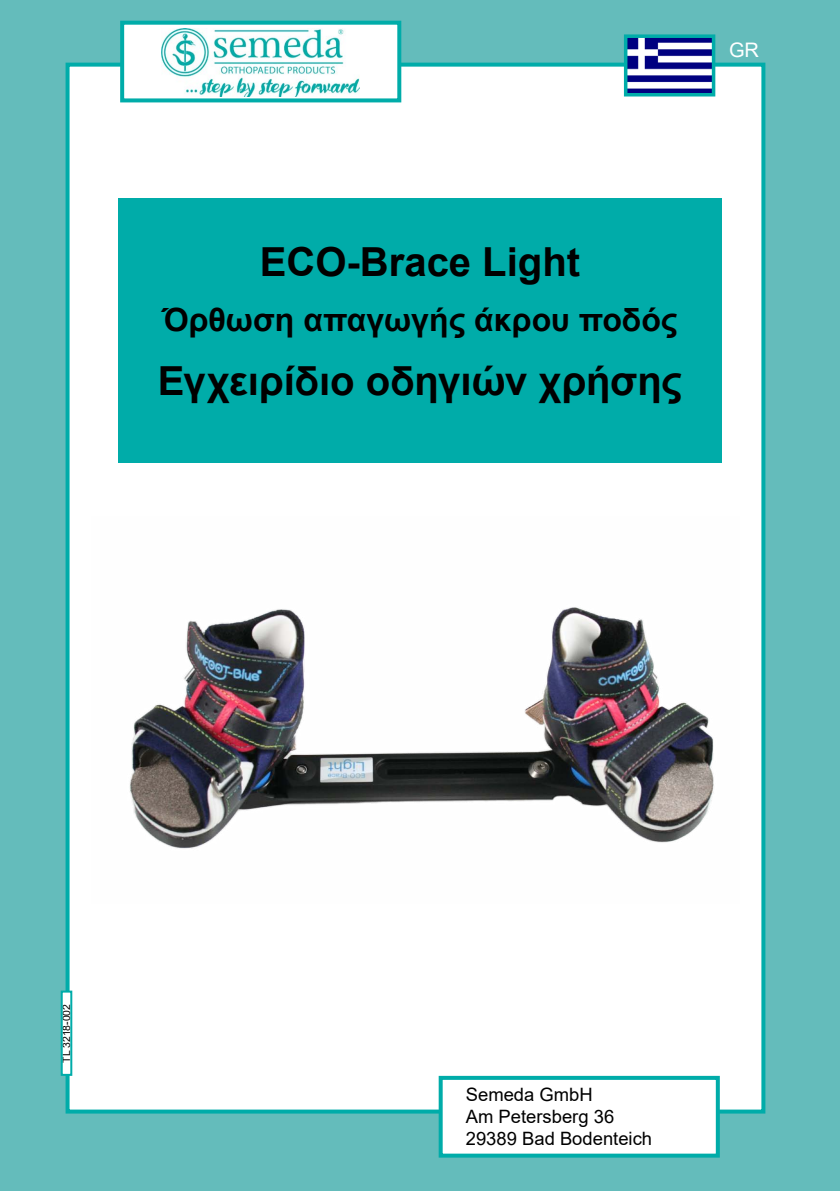
<style>
.page{position:relative;width:840px;height:1191px;background:#fff}
.page>*{position:absolute;margin:0;border:0;box-sizing:border-box;transform-origin:0 0}
.t1{font:700 40px "Arial";color:#000}
.t2{font:700 32px "Arial";color:#000}
.t3{font:20px "Arial";color:#fff}
.t4{font:18.4px/22px "Arial";color:#000}
.t5{font:10.4px "Arial";color:#000}
</style>
<div class="page">
<div style="left:0;top:0;width:839px;height:1191px;background:#64bcbb"></div>
<div style="left:65px;top:63px;width:700px;height:1050px;background:#fff;border:4px solid #00aca9"></div>
<div style="left:118px;top:198px;width:603px;height:265px;background:#00aca9"></div>
<div style="left:120px;top:21px;width:281px;height:81px;background:#fff;border:4px solid #00aca9"></div>
<img style="left:161px;top:28px;width:199px;height:68px">
<div style="left:438px;top:1075px;width:281px;height:82px;background:#fff;border:4px solid #00aca9"></div>
<div style="left:62px;top:991px;width:9px;height:83px;background:#fff"></div>
<div style="left:61px;top:990px;width:11px;height:85px;border:2px solid #00aca9"></div>
<img style="left:129px;top:607px;width:585px;height:242px">
<img style="left:628px;top:39px;width:82px;height:52px">
<div style="left:623px;top:34px;width:92px;height:62px;border:4px solid #00aca9"></div>
<p class="t3" style="left:728px;top:37px;width:31px">GR</p>
<h1 class="t1" style="left:260px;top:234px;width:322px">ECO-Brace Light</h1>
<h2 class="t2" style="left:162px;top:297px;width:516px">Όρθωση απαγωγής άκρου ποδός</h2>
<h1 class="t1" style="left:158px;top:353px;width:525px">Εγχειρίδιο οδηγιών χρήσης</h1>
<p class="t5" style="left:59px;top:1062px;width:60px;rotate:-90deg">TL 3218-002</p>
<p class="t4" style="left:465px;top:1083px;width:188px">Semeda GmbH<br>Am Petersberg 36<br>29389 Bad Bodenteich</p>
</div>
